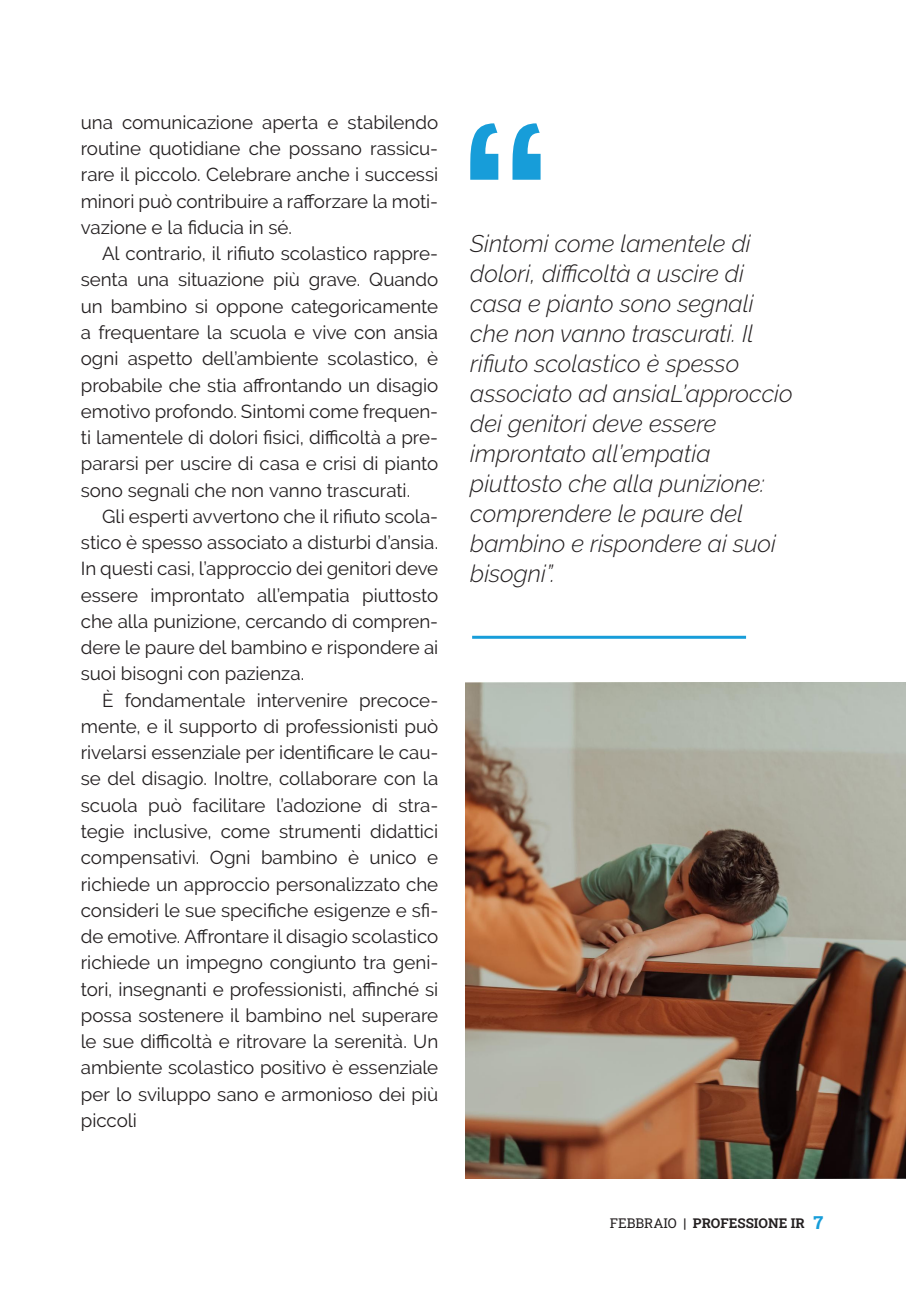
<style>
.page{position:relative;width:906px;height:1289px;background:#fff}
.page>*{position:absolute;margin:0;border:0;box-sizing:border-box;transform-origin:0 0}
.t1{font:italic 300 24px/30px "Raleway";color:#231f20}
.t2{font:18.75px/26.2px "Raleway";letter-spacing:-.005em;color:#231f20;text-align:justify}
.t3{font:700 13.5px "Roboto Slab";color:#231f20}
.s1{font-weight:400}
.s2{font-weight:800;font-size:18px;color:#179dd9}
</style>
<div class="page">
<img style="left:466px;top:682px;width:440px;height:496px">
<hr style="left:472px;top:635px;width:274px;height:3px;background:#179dd9">
<svg style="left:470px;top:123px;width:70px;height:57px"></svg>
<p class="t2" style="left:81px;top:109px;width:359px">una comunicazione aperta e stabilendo routine quotidiane che possano rassicu&shy;rare il piccolo. Celebrare anche i successi minori può contribuire a rafforzare la moti&shy;vazione e la fiducia in sé.</p>
<p class="t2" style="left:81px;top:240px;width:359px;text-indent:21px">Al contrario, il rifiuto scolastico rappre&shy;senta una situazione più grave. Quando un bambino si oppone categoricamente a frequentare la scuola e vive con ansia ogni aspetto dell’ambiente scolastico, è probabile che stia affrontando un disagio emotivo profondo. Sintomi come frequen&shy;ti lamentele di dolori fisici, difficoltà a pre&shy;pararsi per uscire di casa e crisi di pianto sono segnali che non vanno trascurati.</p>
<p class="t2" style="left:81px;top:503px;width:359px;text-indent:21px">Gli esperti avvertono che il rifiuto scola&shy;stico è spesso associato a disturbi d’ansia.<br>In questi casi, l’approccio dei genitori deve essere improntato all’empatia piuttosto che alla punizione, cercando di compren&shy;dere le paure del bambino e rispondere ai suoi bisogni con pazienza.</p>
<p class="t2" style="left:81px;top:687px;width:359px;text-indent:21px">È fondamentale intervenire precoce&shy;mente, e il supporto di professionisti può rivelarsi essenziale per identificare le cau&shy;se del disagio. Inoltre, collaborare con la scuola può facilitare l’adozione di stra&shy;tegie inclusive, come strumenti didattici compensativi. Ogni bambino è unico e richiede un approccio personalizzato che consideri le sue specifiche esigenze e sfi&shy;de emotive. Affrontare il disagio scolastico richiede un impegno congiunto tra geni&shy;tori, insegnanti e professionisti, affinché si possa sostenere il bambino nel superare le sue difficoltà e ritrovare la serenità. Un ambiente scolastico positivo è essenziale per lo sviluppo sano e armonioso dei più piccoli</p>
<p class="t1" style="left:470px;top:229px;width:324px">Sintomi come lamentele di dolori, difficoltà a uscire di casa e pianto sono segnali che non vanno trascurati. Il rifiuto scolastico è spesso associato ad ansiaL’approccio dei genitori deve essere improntato all’empatia piuttosto che alla punizione: comprendere le paure del bambino e rispondere ai suoi bisogni”.</p>
<p class="t3" style="left:610px;top:1213px;width:215px"><span class="s1">FEBBRAIO</span> | PROFESSIONE IR <span class="s2">7</span></p>
</div>
